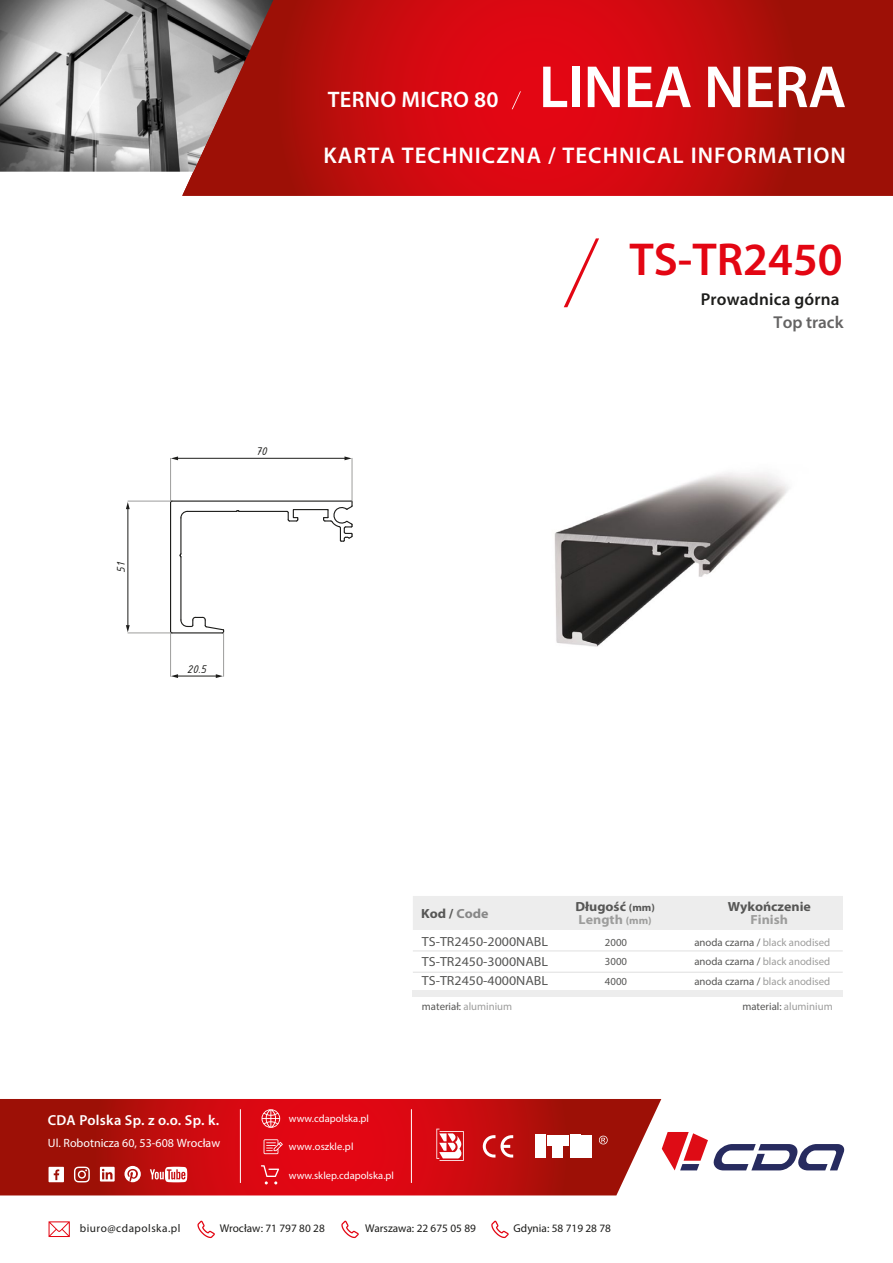
<style>
.page{position:relative;width:893px;height:1263px;background:#fff}
.page>*{position:absolute;margin:0;border:0;box-sizing:border-box;transform-origin:0 0}
.t1{font:600 60px "Myriad Pro";letter-spacing:-.005em;color:#fff}
.t2{font:600 46.35px "Myriad Pro";color:#e30613}
.t3{font:600 22.8px "Myriad Pro";letter-spacing:.045em;color:#fff}
.t4{font:600 22.5px "Myriad Pro";letter-spacing:.015em;color:#fff}
.t5{font:600 17.25px "Myriad Pro";letter-spacing:.01em;color:#1d1d1b}
.t6{font:600 17.25px "Myriad Pro";color:#646363}
.t7{font:600 14.55px "Myriad Pro";letter-spacing:.02em;color:#fff}
.t8{font:13.2px/19.5px "Myriad Pro";color:#575756;text-align:justify;scale:1.06 1}
.t9{font:700 13.2px/13.5px "Myriad Pro";color:#575756;scale:1.06 1}
.t10{font:700 13.2px "Myriad Pro";color:#9d9d9c;scale:1.06 1}
.t11{font:12px "Myriad Pro";color:#fff}
.t12{font:12px "ISOCPEUR Italic";color:#1d1d1b}
.t13{font:11.25px "Myriad Pro";color:#1d1d1b}
.t14{font:11.25px "Myriad Pro";letter-spacing:.045em;color:#1d1d1b}
.t15{font:10.8px/19.5px "Myriad Pro";color:#9d9d9c;text-align:justify}
.t16{font:10.8px/19.5px "Myriad Pro";color:#575756;text-align:justify}
.t17{font:10.5px "Myriad Pro";color:#fff}
.s1{color:#878787}
.s2{font-size:10.5px}
.s3{color:#9d9d9c}
.s4{font-size:10.5px;color:#9d9d9c}
.s5{color:#575756}
</style>
<div class="page">
<svg style="left:182px;top:0;width:711px;height:196px;background:#c20b0d"></svg>
<img style="left:0;top:0;width:273px;height:172px">
<svg style="left:0;top:1099px;width:661px;height:96px;background:#c21516"></svg>
<svg style="left:662px;top:1132px;width:183px;height:38px"></svg>
<svg style="left:436px;top:1129px;width:28px;height:32px"></svg>
<svg style="left:483px;top:1135px;width:30px;height:22px"></svg>
<div style="left:535px;top:1135px;width:11px;height:23px;background:#fff"></div>
<div style="left:547px;top:1135px;width:22px;height:11px;background:#fff"></div>
<div style="left:553px;top:1147px;width:10px;height:11px;background:#fff"></div>
<div style="left:570px;top:1135px;width:10px;height:23px;background:#fff"></div>
<div style="left:581px;top:1135px;width:11px;height:11px;background:#fff"></div>
<div style="left:581px;top:1147px;width:11px;height:11px;background:#fff"></div>
<svg style="left:599px;top:1136px;width:9px;height:8px"></svg>
<svg style="left:512px;top:91px;width:9px;height:18px"></svg>
<svg style="left:49px;top:1167px;width:15px;height:15px"></svg>
<svg style="left:100px;top:1167px;width:15px;height:14px"></svg>
<svg style="left:150px;top:1167px;width:37px;height:15px"></svg>
<svg style="left:124px;top:1166px;width:17px;height:16px"></svg>
<svg style="left:74px;top:1166px;width:16px;height:16px"></svg>
<svg style="left:197px;top:1221px;width:18px;height:17px"></svg>
<svg style="left:341px;top:1221px;width:18px;height:17px"></svg>
<svg style="left:491px;top:1221px;width:18px;height:17px"></svg>
<svg style="left:49px;top:1221px;width:21px;height:16px"></svg>
<svg style="left:261px;top:1165px;width:18px;height:19px"></svg>
<svg style="left:262px;top:1109px;width:18px;height:19px"></svg>
<svg style="left:264px;top:1139px;width:19px;height:15px"></svg>
<hr style="left:240px;top:1109px;width:1px;height:74px;background:#fff">
<hr style="left:411px;top:1109px;width:1px;height:74px;background:#fff">
<svg style="left:564px;top:238px;width:35px;height:69px"></svg>
<img style="left:554px;top:472px;width:235px;height:175px">
<svg style="left:180px;top:510px;width:8px;height:9px"></svg>
<hr style="left:239px;top:511px;width:48px;height:1px;background:#1d1d1b">
<hr style="left:187px;top:511px;width:49px;height:1px;background:#1d1d1b">
<hr style="left:180px;top:518px;width:1px;height:36px;background:#1d1d1b">
<hr style="left:180px;top:557px;width:1px;height:63px;background:#1d1d1b">
<svg style="left:180px;top:616px;width:45px;height:18px"></svg>
<hr style="left:172px;top:632px;width:50px;height:1px;background:#1d1d1b">
<hr style="left:170px;top:502px;width:1px;height:130px;background:#1d1d1b">
<hr style="left:172px;top:500px;width:179px;height:2px;background:#1d1d1b">
<svg style="left:322px;top:500px;width:31px;height:42px"></svg>
<hr style="left:294px;top:509px;width:34px;height:1px;background:#1d1d1b">
<svg style="left:286px;top:509px;width:13px;height:13px"></svg>
<hr style="left:128px;top:633px;width:43px;height:1px;background:#9d9d9c">
<hr style="left:128px;top:501px;width:43px;height:1px;background:#9d9d9c">
<hr style="left:170px;top:458px;width:1px;height:43px;background:#9d9d9c">
<hr style="left:352px;top:458px;width:1px;height:43px;background:#9d9d9c">
<hr style="left:223px;top:633px;width:1px;height:43px;background:#9d9d9c">
<hr style="left:170px;top:633px;width:1px;height:43px;background:#9d9d9c">
<hr style="left:177px;top:458px;width:169px;height:1px;background:#1d1d1b">
<svg style="left:344px;top:456px;width:8px;height:4px"></svg>
<svg style="left:171px;top:456px;width:7px;height:4px"></svg>
<hr style="left:177px;top:676px;width:40px;height:1px;background:#1d1d1b">
<svg style="left:216px;top:674px;width:7px;height:4px"></svg>
<svg style="left:171px;top:674px;width:7px;height:4px"></svg>
<hr style="left:128px;top:508px;width:1px;height:118px;background:#1d1d1b">
<svg style="left:126px;top:625px;width:4px;height:7px"></svg>
<svg style="left:126px;top:502px;width:4px;height:7px"></svg>
<hr style="left:413px;top:950px;width:430px;height:1px;background:#e3e3e3">
<hr style="left:413px;top:972px;width:430px;height:1px;background:#e3e3e3">
<div style="left:413px;top:896px;width:430px;height:34px;background:#ededed"></div>
<div style="left:413px;top:990px;width:430px;height:7px;background:#ededed"></div>
<h3 class="t4" style="left:328px;top:85px;width:172px">TERNO MICRO 80</h3>
<h1 class="t1" style="left:539px;top:49px;width:309px">LINEA NERA</h1>
<h3 class="t3" style="left:324px;top:141px;width:524px">KARTA TECHNICZNA / TECHNICAL INFORMATION</h3>
<p class="t12" style="left:113px;top:572px;width:12px;rotate:-90deg">51</p>
<p class="t12" style="left:255px;top:443px;width:13px">70</p>
<p class="t12" style="left:187px;top:662px;width:21px">20.5</p>
<h2 class="t2" style="left:629px;top:230px;width:215px">TS-TR2450</h2>
<h3 class="t5" style="left:701px;top:288px;width:140px">Prowadnica górna</h3>
<h3 class="t6" style="left:774px;top:312px;width:71px">Top track</h3>
<h3 class="t7" style="left:48px;top:1111px;width:173px">CDA Polska Sp. z o.o. Sp. k.</h3>
<p class="t11" style="left:48px;top:1136px;width:174px">Ul. Robotnicza 60, 53-608 Wrocław</p>
<p class="t9" style="left:421px;top:906px;width:65px">Kod / <span class="s1">Code</span></p>
<p class="t9" style="left:575px;top:899px;width:76px">Długość <span class="s2">(mm)<br></span><span class="s3">Length</span> <span class="s4">(mm)</span></p>
<p class="t9" style="left:728px;top:899px;width:80px">Wykończenie</p>
<p class="t10" style="left:751px;top:911px;width:37px">Finish</p>
<p class="t8" style="left:422px;top:932px;width:121px">TS-TR2450-2000NABL TS-TR2450-3000NABL TS-TR2450-4000NABL</p>
<p class="t16" style="left:605px;top:932px;width:24px">2000<br>3000<br>4000</p>
<p class="t15" style="left:694px;top:932px;width:138px"><span class="s5">anoda czarna /</span> black anodised <span class="s5">anoda czarna /</span> black anodised <span class="s5">anoda czarna /</span> black anodised</p>
<p class="t16" style="left:422px;top:996px;width:92px">materiał: <span class="s3">aluminium</span></p>
<p class="t16" style="left:742px;top:996px;width:92px">material: <span class="s3">aluminium</span></p>
<p class="t17" style="left:289px;top:1112px;width:82px">www.cdapolska.pl</p>
<p class="t17" style="left:289px;top:1140px;width:66px">www.oszkle.pl</p>
<p class="t17" style="left:289px;top:1169px;width:107px">www.sklep.cdapolska.pl</p>
<p class="t14" style="left:80px;top:1222px;width:102px">biuro@cdapolska.pl</p>
<p class="t13" style="left:220px;top:1222px;width:106px">Wrocław: 71 797 80 28</p>
<p class="t13" style="left:365px;top:1222px;width:112px">Warszawa: 22 675 05 89</p>
<p class="t13" style="left:514px;top:1222px;width:99px">Gdynia: 58 719 28 78</p>
</div>
